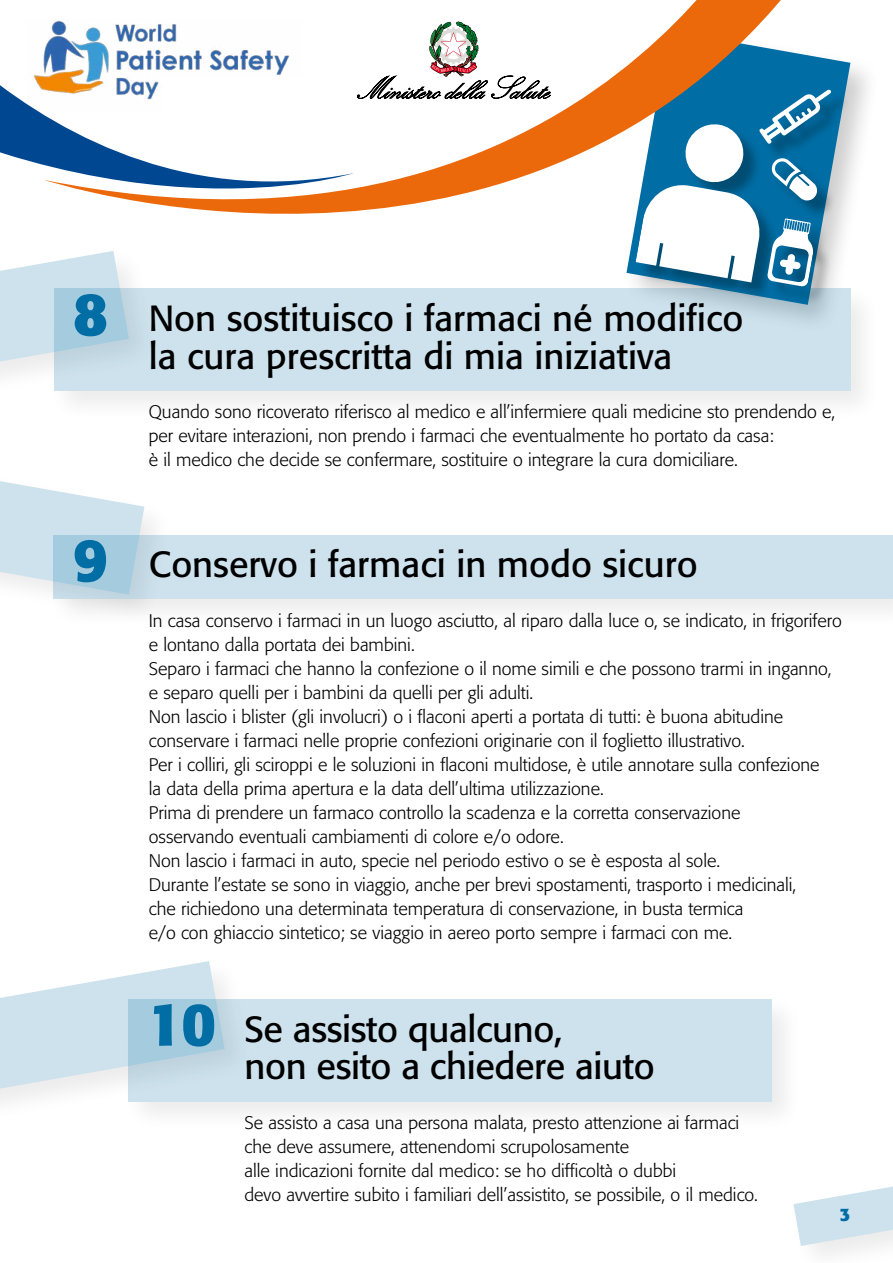
<style>
.page{position:relative;width:893px;height:1263px;background:#fff}
.page>*{position:absolute;margin:0;border:0;box-sizing:border-box;transform-origin:0 0}
.Numero{font:700 60px "Formata";color:#006da4}
.Regole{font:36px/37.5px "Formata";color:#000}
.t1{font:300 18px/24px "Formata";color:#000}
.Numero-2{font:700 18px "Formata";color:#006da4}
</style>
<div class="page">
<div style="left:622px;top:26px;width:259px;height:309px;background:#000;opacity:.2"></div>
<svg style="left:788px;top:31px;width:62px;height:252px;fill:#006da4"></svg>
<div style="left:638px;top:93px;width:211px;height:212px;background:#000;opacity:.3"></div>
<svg style="left:788px;top:90px;width:43px;height:193px"></svg>
<svg style="left:354px;top:0;width:434px;height:283px"></svg>
<svg style="left:0;top:21px;width:354px;height:193px"></svg>
<svg style="left:0;top:251px;width:129px;height:125px"></svg>
<div style="left:47px;top:283px;width:835px;height:140px;background:#000;opacity:.4"></div>
<svg style="left:54px;top:289px;width:796px;height:102px;background:#c7deea"></svg>
<svg style="left:0;top:961px;width:225px;height:142px"></svg>
<div style="left:122px;top:993px;width:682px;height:140px;background:#f9f9f9"></div>
<svg style="left:128px;top:999px;width:644px;height:102px;background:#c9dfeb"></svg>
<svg style="left:0;top:481px;width:144px;height:108px"></svg>
<div style="left:47px;top:528px;width:846px;height:102px;background:#000;opacity:.4"></div>
<svg style="left:54px;top:535px;width:839px;height:64px;background:#c9dfeb"></svg>
<div style="left:163px;top:77px;width:149px;height:46px;background:#fff"></div>
<svg style="left:793px;top:1186px;width:100px;height:60px"></svg>
<p class="Numero" style="left:73px;top:277px;width:36px">8</p>
<p class="Regole" style="left:149px;top:300px;width:596px">Non sostituisco i farmaci né modifico la cura prescritta di mia iniziativa</p>
<p class="t1" style="left:149px;top:400px;width:688px">Quando sono ricoverato riferisco al medico e all’infermiere quali medicine sto prendendo e, per evitare interazioni, non prendo i farmaci che eventualmente ho portato da casa:</p>
<p class="t1" style="left:149px;top:448px;width:590px">è il medico che decide se confermare, sostituire o integrare la cura domiciliare.</p>
<p class="Numero" style="left:73px;top:523px;width:36px">9</p>
<p class="Regole" style="left:149px;top:546px;width:550px">Conservo i farmaci in modo sicuro</p>
<p class="t1" style="left:149px;top:609px;width:694px">In casa conservo i farmaci in un luogo asciutto, al riparo dalla luce o, se indicato, in frigorifero e lontano dalla portata dei bambini.</p>
<p class="t1" style="left:149px;top:657px;width:684px">Separo i farmaci che hanno la confezione o il nome simili e che possono trarmi in inganno,</p>
<p class="t1" style="left:149px;top:681px;width:386px">e separo quelli per i bambini da quelli per gli adulti.</p>
<p class="t1" style="left:149px;top:705px;width:636px">Non lascio i blister (gli involucri) o i flaconi aperti a portata di tutti: è buona abitudine</p>
<p class="t1" style="left:149px;top:729px;width:598px">conservare i farmaci nelle proprie confezioni originarie con il foglietto illustrativo.</p>
<p class="t1" style="left:149px;top:753px;width:672px">Per i colliri, gli sciroppi e le soluzioni in flaconi multidose, è utile annotare sulla confezione</p>
<p class="t1" style="left:149px;top:777px;width:456px">la data della prima apertura e la data dell’ultima utilizzazione.</p>
<p class="t1" style="left:149px;top:801px;width:593px">Prima di prendere un farmaco controllo la scadenza e la corretta conservazione</p>
<p class="t1" style="left:149px;top:825px;width:573px">osservando eventuali cambiamenti di colore e/o odore.<br>Non lascio i farmaci in auto, specie nel periodo estivo o se è esposta al sole.</p>
<p class="t1" style="left:149px;top:873px;width:649px">Durante l’estate se sono in viaggio, anche per brevi spostamenti, trasporto i medicinali,</p>
<p class="t1" style="left:149px;top:897px;width:596px">che richiedono una determinata temperatura di conservazione, in busta termica</p>
<p class="t1" style="left:149px;top:921px;width:585px">e/o con ghiaccio sintetico; se viaggio in aereo porto sempre i farmaci con me.</p>
<p class="Numero" style="left:147px;top:987px;width:70px">10</p>
<p class="Regole" style="left:244px;top:1010px;width:412px">Se assisto qualcuno,<br>non esito a chiedere aiuto</p>
<p class="t1" style="left:244px;top:1110px;width:496px">Se assisto a casa una persona malata, presto attenzione ai farmaci</p>
<p class="t1" style="left:244px;top:1134px;width:386px">che deve assumere, attenendomi scrupolosamente</p>
<p class="t1" style="left:244px;top:1158px;width:433px">alle indicazioni fornite dal medico: se ho difficoltà o dubbi</p>
<p class="t1" style="left:244px;top:1182px;width:515px">devo avvertire subito i familiari dell’assistito, se possibile, o il medico.</p>
<p class="Numero-2" style="left:840px;top:1203px;width:12px">3</p>
</div>
